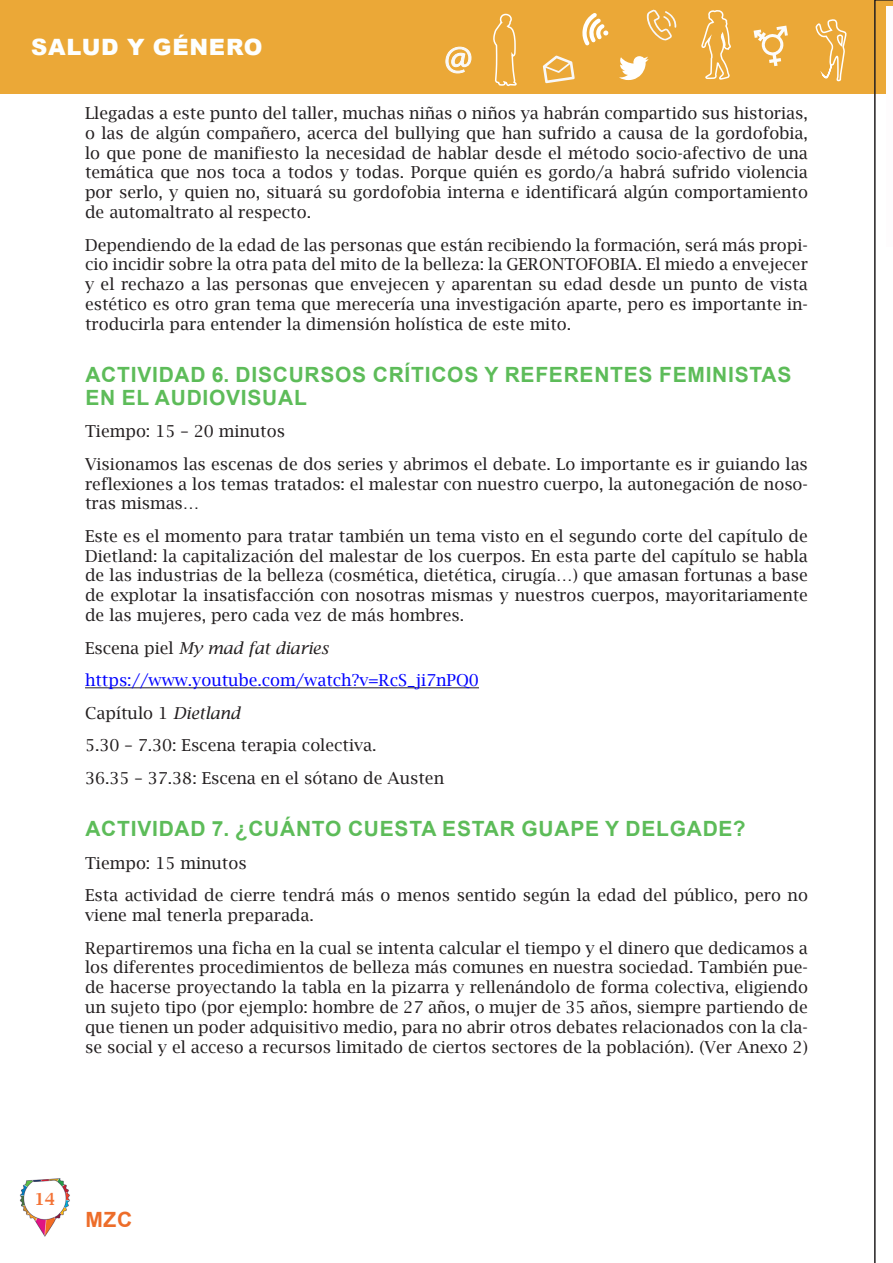
<style>
.page{position:relative;width:893px;height:1263px;background:#fff}
.page>*{position:absolute;margin:0;border:0;box-sizing:border-box;transform-origin:0 0}
.t1{font:900 22.5px "Arial";letter-spacing:.035em;color:#fdffff}
.TITULO_4{font:700 21px/22.5px "Arial";letter-spacing:.035em;color:#5dbc59}
.t2{font:700 21px "Arial";color:#ed6d2a}
.t3{font:16.5px/19.8px "Lucida Bright";color:#231f20;text-align:justify}
.t4{font:16.5px "Lucida Bright";color:#00f}
.t5{font:italic 16.5px "Lucida Bright";color:#231f20}
.t6{font:600 16.5px "Lucida Bright";color:#f37336}
.s1{font-style:normal}
.s2{font-style:italic}
</style>
<div class="page">
<div style="left:0;top:0;width:893px;height:94px;background:#eba837"></div>
<svg style="left:543px;top:56px;width:32px;height:27px"></svg>
<svg style="left:647px;top:9px;width:29px;height:32px"></svg>
<svg style="left:582px;top:13px;width:26px;height:32px"></svg>
<svg style="left:619px;top:56px;width:30px;height:24px"></svg>
<svg style="left:445px;top:46px;width:27px;height:28px"></svg>
<svg style="left:493px;top:13px;width:24px;height:74px"></svg>
<img style="left:19px;top:1178px;width:51px;height:59px">
<hr style="left:85px;top:687px;width:394px;height:1px;background:#231f20">
<svg style="left:701px;top:0;width:192px;height:1263px"></svg>
<img style="left:883px;top:4px;width:10px;height:1014px">
<h1 class="t1" style="left:31px;top:31px;width:233px">SALUD Y GÉNERO</h1>
<p class="t3" style="left:85px;top:103px;width:724px">Llegadas a este punto del taller, muchas niñas o niños ya habrán compartido sus historias, o las de algún compañero, acerca del bullying que han sufrido a causa de la gordofobia, lo que pone de manifiesto la necesidad de hablar desde el método socio-afectivo de una temática que nos toca a todos y todas. Porque quién es gordo/a habrá sufrido violencia por serlo, y quien no, situará su gordofobia interna e identificará algún comportamiento de automaltrato al respecto.</p>
<p class="t3" style="left:85px;top:235px;width:724px">Dependiendo de la edad de las personas que están recibiendo la formación, será más propi&shy;cio incidir sobre la otra pata del mito de la belleza: la GERONTOFOBIA. El miedo a envejecer y el rechazo a las personas que envejecen y aparentan su edad desde un punto de vista estético es otro gran tema que merecería una investigación aparte, pero es importante in&shy;troducirla para entender la dimensión holística de este mito.</p>
<p class="TITULO_4" style="left:85px;top:364px;width:707px">ACTIVIDAD 6. DISCURSOS CRÍTICOS Y REFERENTES FEMINISTAS<br>EN EL AUDIOVISUAL</p>
<p class="t3" style="left:85px;top:421px;width:201px">Tiempo: 15 – 20 minutos</p>
<p class="t3" style="left:85px;top:454px;width:724px">Visionamos las escenas de dos series y abrimos el debate. Lo importante es ir guiando las reflexiones a los temas tratados: el malestar con nuestro cuerpo, la autonegación de noso&shy;tras mismas…</p>
<p class="t3" style="left:85px;top:526px;width:724px">Este es el momento para tratar también un tema visto en el segundo corte del capítulo de Dietland: la capitalización del malestar de los cuerpos. En esta parte del capítulo se habla de las industrias de la belleza (cosmética, dietética, cirugía…) que amasan fortunas a base de explotar la insatisfacción con nosotras mismas y nuestros cuerpos, mayoritariamente de las mujeres, pero cada vez de más hombres.</p>
<p class="t5" style="left:85px;top:638px;width:245px"><span class="s1">Escena piel</span> My mad fat diaries</p>
<p class="t4" style="left:85px;top:671px;width:395px">https://www.youtube.com/watch?v=RcS_ji7nPQ0</p>
<p class="t3" style="left:85px;top:703px;width:157px">Capítulo 1 <span class="s2">Dietland</span></p>
<p class="t3" style="left:85px;top:735px;width:293px">5.30 – 7.30: Escena terapia colectiva.</p>
<p class="t3" style="left:85px;top:768px;width:361px">36.35 – 37.38: Escena en el sótano de Austen</p>
<p class="TITULO_4" style="left:85px;top:818px;width:662px">ACTIVIDAD 7. ¿CUÁNTO CUESTA ESTAR GUAPE Y DELGADE?</p>
<p class="t3" style="left:85px;top:853px;width:163px">Tiempo: 15 minutos</p>
<p class="t3" style="left:85px;top:885px;width:724px">Esta actividad de cierre tendrá más o menos sentido según la edad del público, pero no viene mal tenerla preparada.</p>
<p class="t3" style="left:85px;top:938px;width:724px">Repartiremos una ficha en la cual se intenta calcular el tiempo y el dinero que dedicamos a los diferentes procedimientos de belleza más comunes en nuestra sociedad. También pue&shy;de hacerse proyectando la tabla en la pizarra y rellenándolo de forma colectiva, eligiendo un sujeto tipo (por ejemplo: hombre de 27 años, o mujer de 35 años, siempre partiendo de que tienen un poder adquisitivo medio, para no abrir otros debates relacionados con la cla&shy;se social y el acceso a recursos limitado de ciertos sectores de la población). (Ver Anexo 2)</p>
<p class="t6" style="left:35px;top:1189px;width:22px">14</p>
<p class="t2" style="left:85px;top:1205px;width:48px">MZC</p>
</div>
